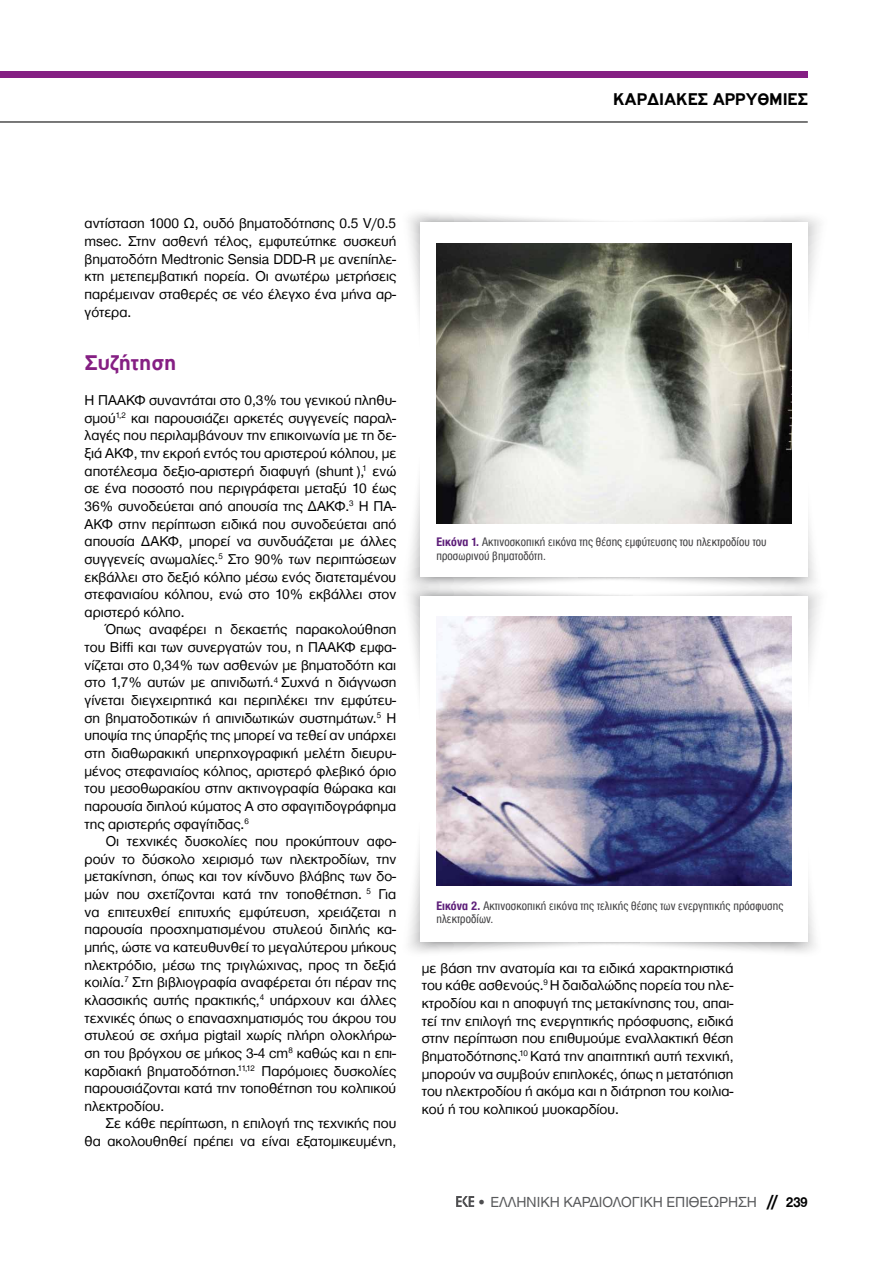
<style>
.page{position:relative;width:893px;height:1263px;background:#fff}
.page>*{position:absolute;margin:0;border:0;box-sizing:border-box;transform-origin:0 0}
.t1{font:700 22.5px "PF Highway Gothic";color:#851f83}
.t2{font:700 18px "PF Highway Gothic";color:#000}
.t3{font:15px "Helvetica Neue Greek";color:#58595b}
.t4{font:14.7px/17.7px "Helvetica Neue Greek";color:#000;text-align:justify}
.t5{font:condensed 12.75px/13.5px "Helvetica Neue Greek";letter-spacing:.01em;color:#414042}
.s1{font-weight:700;color:#5d1e79}
.s2{color:#4d4d4f}
.s3{font-family:"Futura TGR";font-weight:700;font-size:16.5px;color:#000}
.s4{font-weight:700;color:#000}
</style>
<div class="page">
<svg style="left:456px;top:1196px;width:18px;height:11px"></svg>
<div style="left:0;top:72px;width:808px;height:6px;background:#851f83"></div>
<hr style="left:0;top:121px;width:808px;height:1px;background:#000">
<div style="left:421px;top:222px;width:387px;height:355px;background:#fff"></div>
<img style="left:436px;top:243px;width:355px;height:280px">
<div style="left:421px;top:596px;width:387px;height:345px;background:#fff"></div>
<img style="left:436px;top:617px;width:355px;height:269px">
<p class="t2" style="left:613px;top:90px;width:23px">Καρδιακές</p>
<p class="t2" style="left:713px;top:90px;width:67px">Αρρυθμίες</p>
<p class="t4" style="left:85px;top:215px;width:313px">αντίσταση 1000 Ω, ουδό βηματοδότησης 0.5 V/0.5 msec. Στην ασθενή τέλος, εμφυτεύτηκε συσκευή βηματοδότη Medtronic Sensia DDD-R με ανεπίπλε&shy;κτη μετεπεμβατική πορεία. Οι ανωτέρω μετρήσεις παρέμειναν σταθερές σε νέο έλεγχο ένα μήνα αρ&shy;γότερα.</p>
<h1 class="t1" style="left:85px;top:350px;width:93px">Συζήτηση</h1>
<p class="t4" style="left:85px;top:391px;width:313px">Η ΠΑΑΚΦ συναντάται στο 0,3% του γενικού πληθυ&shy;σμού<sup>1,2</sup> και παρουσιάζει αρκετές συγγενείς παραλ&shy;λαγές που περιλαμβάνουν την επικοινωνία με τη δε&shy;ξιά ΑΚΦ, την εκροή εντός του αριστερού κόλπου, με αποτέλεσμα δεξιο-αριστερή διαφυγή (shunt ),<sup>1</sup> ενώ σε ένα ποσοστό που περιγράφεται μεταξύ 10 έως 36% συνοδεύεται από απουσία της ΔΑΚΦ.<sup>3</sup> Η ΠΑ-ΑΚΦ στην περίπτωση ειδικά που συνοδεύεται από απουσία ΔΑΚΦ, μπορεί να συνδυάζεται με άλλες συγγενείς ανωμαλίες.<sup>5</sup> Στο 90% των περιπτώσεων εκβάλλει στο δεξιό κόλπο μέσω ενός διατεταμένου στεφανιαίου κόλπου, ενώ στο 10% εκβάλλει στον αριστερό κόλπο.</p>
<p class="t4" style="left:85px;top:621px;width:313px;text-indent:21px">Όπως αναφέρει η δεκαετής παρακολούθηση του Biffi και των συνεργατών του, η ΠΑΑΚΦ εμφα&shy;νίζεται στο 0,34% των ασθενών με βηματοδότη και στο 1,7% αυτών με απινιδωτή.<sup>4</sup> Συχνά η διάγνωση γίνεται διεγχειρητικά και περιπλέκει την εμφύτευ&shy;ση βηματοδοτικών ή απινιδωτικών συστημάτων.<sup>5</sup> Η υποψία της ύπαρξής της μπορεί να τεθεί αν υπάρχει στη διαθωρακική υπερηχογραφική μελέτη διευρυ&shy;μένος στεφανιαίος κόλπος, αριστερό φλεβικό όριο του μεσοθωρακίου στην ακτινογραφία θώρακα και παρουσία διπλού κύματος Α στο σφαγιτιδογράφημα της αριστερής σφαγίτιδας.<sup>6</sup></p>
<p class="t4" style="left:85px;top:832px;width:313px;text-indent:21px">Οι τεχνικές δυσκολίες που προκύπτουν αφο&shy;ρούν το δύσκολο χειρισμό των ηλεκτροδίων, την μετακίνηση, όπως και τον κίνδυνο βλάβης των δο&shy;μών που σχετίζονται κατά την τοποθέτηση. <sup>5</sup> Για να επιτευχθεί επιτυχής εμφύτευση, χρειάζεται η παρουσία προσχηματισμένου στυλεού διπλής κα&shy;μπής, ώστε να κατευθυνθεί το μεγαλύτερου μήκους ηλεκτρόδιο, μέσω της τριγλώχινας, προς τη δεξιά κοιλία.<sup>7</sup> Στη βιβλιογραφία αναφέρεται ότι πέραν της κλασσικής αυτής πρακτικής,<sup>4</sup> υπάρχουν και άλλες τεχνικές όπως ο επανασχηματισμός του άκρου του στυλεού σε σχήμα pigtail χωρίς πλήρη ολοκλήρω&shy;ση του βρόγχου σε μήκος 3-4 cm<sup>8</sup> καθώς και η επι&shy;καρδιακή βηματοδότηση.<sup>11,12</sup> Παρόμοιες δυσκολίες παρουσιάζονται κατά την τοποθέτηση του κολπικού ηλεκτροδίου.</p>
<p class="t4" style="left:85px;top:1115px;width:313px;text-align:right">Σε κάθε περίπτωση, η επιλογή της τεχνικής που<br>θα ακολουθηθεί πρέπει να είναι εξατομικευμένη,</p>
<p class="t5" style="left:436px;top:535px;width:332px"><span class="s1">Εικόνα 1.</span> Ακτινοσκοπική εικόνα της θέσης εμφύτευσης του ηλεκτροδίου του προσωρινού βηματοδότη.</p>
<p class="t5" style="left:436px;top:899px;width:349px"><span class="s1">Εικόνα 2.</span> Ακτινοσκοπική εικόνα της τελικής θέσης των ενεργητικής πρόσφυσης ηλεκτροδίων.</p>
<p class="t4" style="left:422px;top:959px;width:313px">με βάση την ανατομία και τα ειδικά χαρακτηριστικά του κάθε ασθενούς.<sup>9</sup> Η δαιδαλώδης πορεία του ηλε&shy;κτροδίου και η αποφυγή της μετακίνησης του, απαι&shy;τεί την επιλογή της ενεργητικής πρόσφυσης, ειδικά στην περίπτωση που επιθυμούμε εναλλακτική θέση βηματοδότησης.<sup>10</sup> Κατά την απαιτητική αυτή τεχνική, μπορούν να συμβούν επιπλοκές, όπως η μετατόπιση του ηλεκτροδίου ή ακόμα και η διάτρηση του κοιλια&shy;κού ή του κολπικού μυοκαρδίου.</p>
<p class="t3" style="left:477px;top:1194px;width:332px"><span class="s2">•</span> EΛΛΗΝΙΚΗ ΚΑΡΔΙΟΛΟΓΙΚΗ ΕΠΙΘΕΩΡΗΣΗ <span class="s3">//</span> <span class="s4">239</span></p>
</div>
